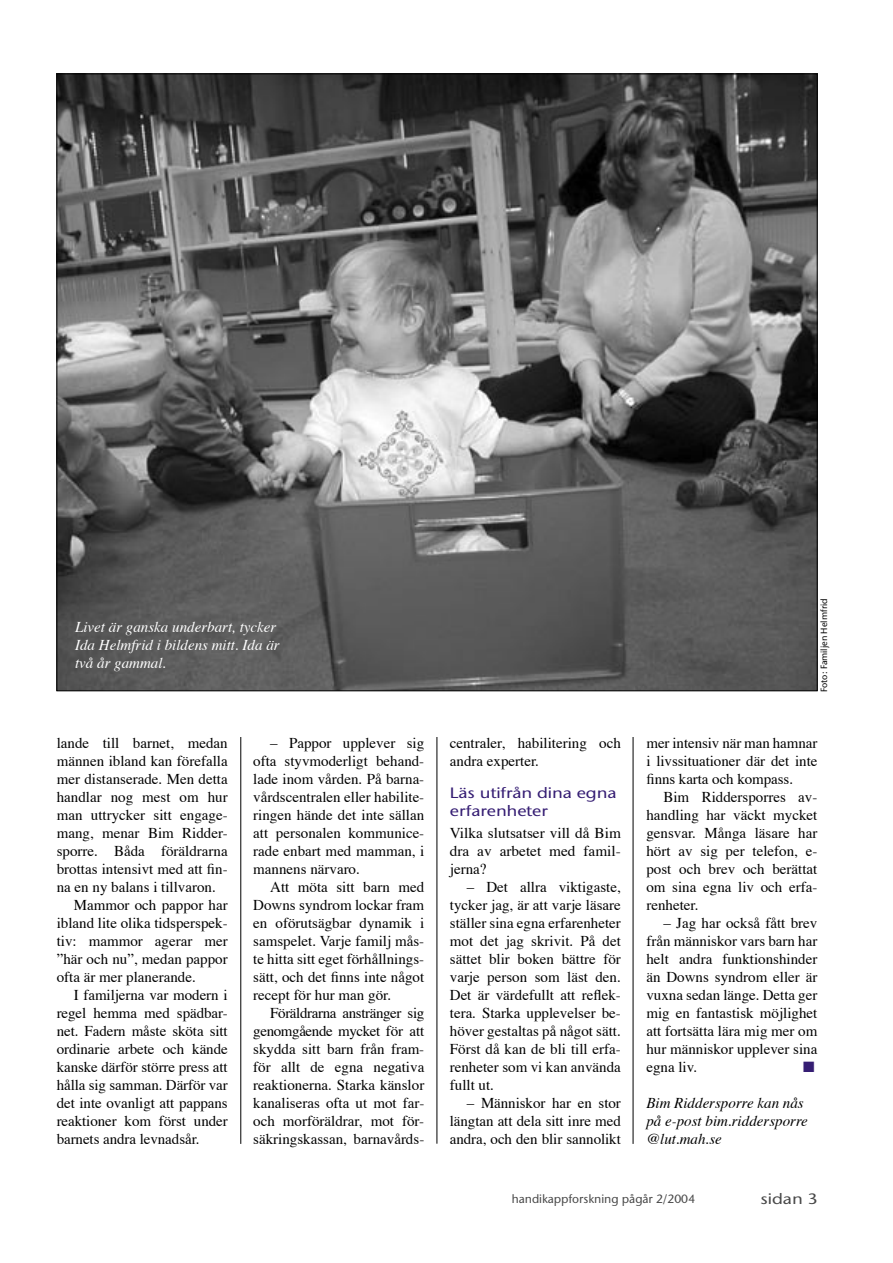
<style>
.page{position:relative;width:893px;height:1263px;background:#fff}
.page>*{position:absolute;margin:0;border:0;box-sizing:border-box;transform-origin:0 0}
.Brödtext_10_pt_med_indrag{font:15px/18px "Times";color:#000;text-align:justify}
.brödtext_italic{font:italic 15px/18px "Times";color:#fff}
.brödtext_italic-2{font:italic 15px/18px "Times";color:#000}
.brödtext_10_pt{font:15px/18px "Times";color:#000;text-align:justify}
.Mellan_rubrik{font:500 15px/18px "Stone Sans ITC";color:#351d73;scale:1.2 1}
.t1{font:500 15px "Stone Sans ITC";color:#484848;scale:1.2 1}
.Brödtext_10_pt_med_indrag-2{font:15px "Zapf Dingbats ITC";color:#351d73}
.t2{font:500 12px "Stone Sans ITC";color:#484848}
.Ingress{font:500 9px "Stone Sans ITC";color:#000}
</style>
<div class="page">
<hr style="left:241px;top:74px;width:1px;height:1070px;background:#000">
<hr style="left:437px;top:74px;width:1px;height:1070px;background:#000">
<hr style="left:633px;top:74px;width:1px;height:1070px;background:#000">
<div style="left:57px;top:74px;width:764px;height:663px;background:#fff"></div>
<img style="left:59px;top:76px;width:756px;height:613px">
<p class="brödtext_italic" style="left:75px;top:619px;width:206px">Livet är ganska underbart, tycker<br>Ida Helmfrid i bildens mitt. Ida är två år gammal.</p>
<p class="Brödtext_10_pt_med_indrag" style="left:57px;top:735px;width:173px">lande till barnet, medan männen ibland kan förefalla mer distanserade. Men detta handlar nog mest om hur man uttrycker sitt engage&shy;mang, menar Bim Ridder&shy;sporre. Båda föräldrarna brottas intensivt med att fin&shy;na en ny balans i tillvaron.</p>
<p class="Brödtext_10_pt_med_indrag" style="left:57px;top:897px;width:173px;text-indent:17px">Mammor och pappor har ibland lite olika tidsperspek&shy;tiv: mammor agerar mer ”här och nu”, medan pappor ofta är mer planerande.</p>
<p class="Brödtext_10_pt_med_indrag" style="left:57px;top:987px;width:173px;text-indent:17px">I familjerna var modern i regel hemma med spädbar&shy;net. Fadern måste sköta sitt ordinarie arbete och kände kanske därför större press att hålla sig samman. Därför var det inte ovanligt att pappans reaktioner kom först under barnets andra levnadsår.</p>
<p class="Brödtext_10_pt_med_indrag" style="left:253px;top:735px;width:173px;text-indent:17px">– Pappor upplever sig ofta styvmoderligt behand&shy;lade inom vården. På barna&shy;vårdscentralen eller habilite&shy;ringen hände det inte sällan att personalen kommunice&shy;rade enbart med mamman, i mannens närvaro.</p>
<p class="Brödtext_10_pt_med_indrag" style="left:253px;top:879px;width:173px;text-indent:17px">Att möta sitt barn med Downs syndrom lockar fram en oförutsägbar dynamik i samspelet. Varje familj mås&shy;te hitta sitt eget förhållnings&shy;sätt, och det finns inte något recept för hur man gör.</p>
<p class="Brödtext_10_pt_med_indrag" style="left:253px;top:1005px;width:173px;text-indent:17px">Föräldrarna anstränger sig genomgående mycket för att skydda sitt barn från fram&shy;för allt de egna negativa reaktionerna. Starka känslor kanaliseras ofta ut mot far&shy;och morföräldrar, mot för&shy;säkringskassan, barnavårds-</p>
<p class="Brödtext_10_pt_med_indrag" style="left:450px;top:735px;width:173px">centraler, habilitering och andra experter.</p>
<p class="Mellan_rubrik" style="left:450px;top:784px;width:140px">Läs utifrån dina egna erfarenheter</p>
<p class="brödtext_10_pt" style="left:450px;top:825px;width:173px">Vilka slutsatser vill då Bim dra av arbetet med famil&shy;jerna?</p>
<p class="Brödtext_10_pt_med_indrag" style="left:450px;top:879px;width:173px;text-indent:17px">– Det allra viktigaste, tycker jag, är att varje läsare ställer sina egna erfarenheter mot det jag skrivit. På det sättet blir boken bättre för varje person som läst den.<br>Det är värdefullt att reflek&shy;tera. Starka upplevelser be&shy;höver gestaltas på något sätt.<br>Först då kan de bli till erfa&shy;renheter som vi kan använda fullt ut.</p>
<p class="Brödtext_10_pt_med_indrag" style="left:450px;top:1095px;width:173px;text-indent:17px">– Människor har en stor längtan att dela sitt inre med andra, och den blir sannolikt</p>
<p class="Ingress" style="left:818px;top:692px;width:95px;rotate:-90deg">Foto: Familjen Helmfrid</p>
<p class="Brödtext_10_pt_med_indrag" style="left:646px;top:735px;width:173px">mer intensiv när man hamnar i livssituationer där det inte finns karta och kompass.</p>
<p class="Brödtext_10_pt_med_indrag" style="left:646px;top:789px;width:173px;text-indent:17px">Bim Riddersporres av&shy;handling har väckt mycket gensvar. Många läsare har hört av sig per telefon, e&shy;post och brev och berättat om sina egna liv och erfa&shy;renheter.</p>
<p class="Brödtext_10_pt_med_indrag" style="left:646px;top:915px;width:173px;text-indent:17px">– Jag har också fått brev från människor vars barn har helt andra funktionshinder än Downs syndrom eller är vuxna sedan länge. Detta ger mig en fantastisk möjlighet att fortsätta lära mig mer om hur människor upplever sina egna liv.</p>
<p class="Brödtext_10_pt_med_indrag-2" style="left:803px;top:1060px;width:13px">■</p>
<p class="brödtext_italic-2" style="left:646px;top:1095px;width:163px">Bim Riddersporre kan nås på e-post bim.riddersporre @lut.mah.se</p>
<p class="t2" style="left:512px;top:1191px;width:185px">handikappforskning pågår 2/2004</p>
<p class="t1" style="left:760px;top:1189px;width:49px">sidan 3</p>
</div>
